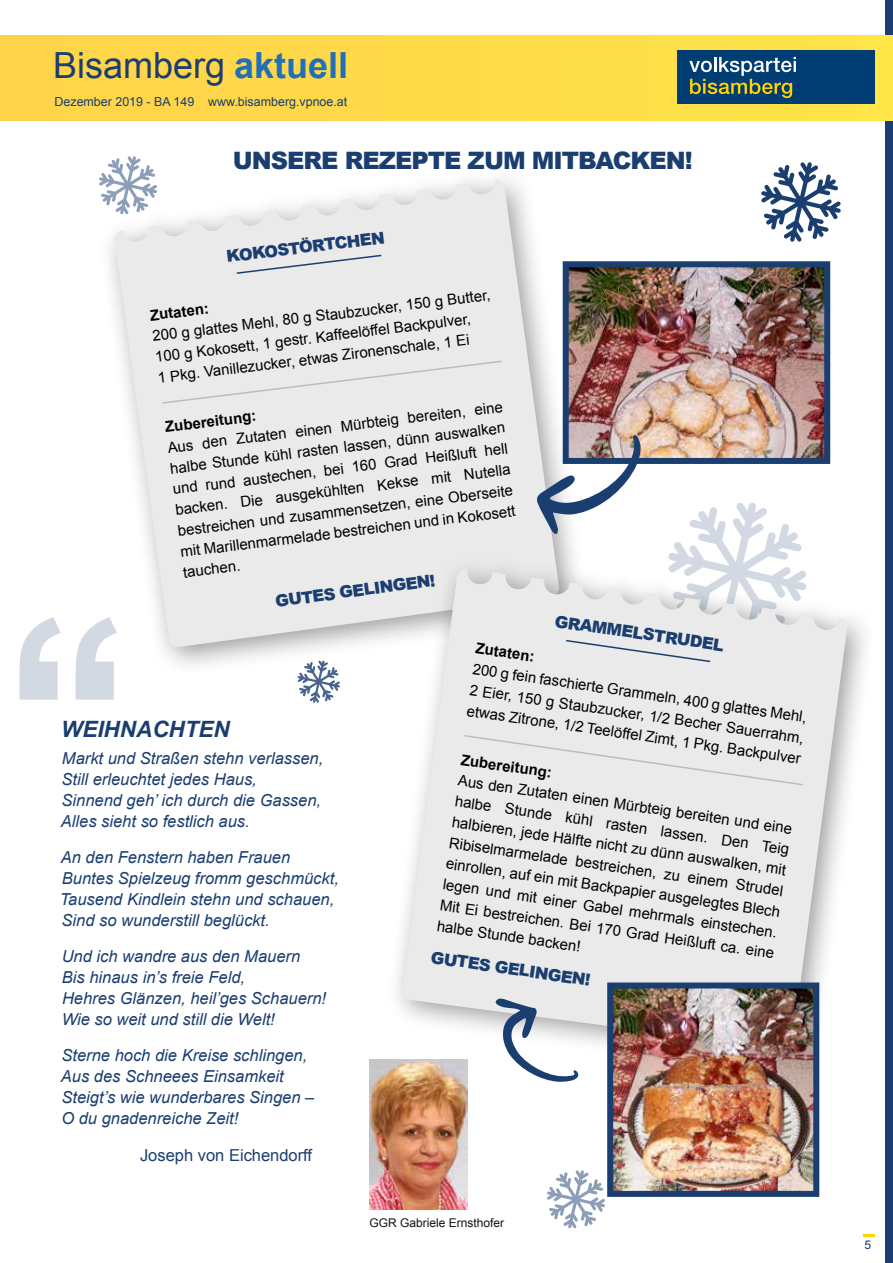
<style>
.page{position:relative;width:893px;height:1263px;background:#fff}
.page>*{position:absolute;margin:0;border:0;box-sizing:border-box;transform-origin:0 0}
.t1{font:36px "Arial";color:#1b3e70}
.t2{font:900 24px "Arial";letter-spacing:-.04em;color:#1b3e70}
.t3{font:italic 700 22.5px "Arial";color:#1b3e70}
.t4{font:italic 16.5px/21px "Arial";color:#1b3e70}
.t5{font:900 16.5px "Arial";color:#1b3e70}
.t6{font:16.5px "Arial";color:#1b3e70}
.t7{font:15px/21px "Arial";color:#000;text-align:justify}
.t8{font:700 15px "Arial";color:#000}
.t9{font:12.45px "Arial";color:#1b3e70}
.t10{font:12px "Arial";color:#101416}
.t11{font:12px "Arial";color:#1b3e70}
.s1{font-weight:700;color:#1f70b8}
</style>
<div class="page">
<div style="left:885px;top:0;width:8px;height:1263px;background:#1b3e70"></div>
<div style="left:0;top:35px;width:9px;height:85px;background:#ffd44a"></div>
<svg style="left:863px;top:1234px;width:11px;height:2px"></svg>
<div style="left:1px;top:35px;width:892px;height:85px;background:#ffd949"></div>
<div style="left:677px;top:50px;width:197px;height:54px;background:#003d73"></div>
<svg style="left:689px;top:57px;width:107px;height:41px"></svg>
<img style="left:588px;top:268px;width:235px;height:189px">
<div style="left:563px;top:261px;width:267px;height:203px;border:6px solid #1b3e70"></div>
<svg style="left:19px;top:617px;width:95px;height:83px"></svg>
<svg style="left:761px;top:162px;width:80px;height:80px"></svg>
<svg style="left:109px;top:156px;width:32px;height:8px"></svg>
<div style="left:98px;top:164px;width:490px;height:512px;background:#000;opacity:.4"></div>
<svg style="left:114px;top:179px;width:446px;height:469px;background:#ebebeb"></svg>
<svg style="left:235px;top:254px;width:148px;height:21px;background:#dbdde1"></svg>
<div style="left:160px;top:360px;width:343px;height:45px;background:#eaeaea"></div>
<svg style="left:298px;top:660px;width:42px;height:43px"></svg>
<div style="left:386px;top:553px;width:490px;height:525px;background:#000;opacity:.4"></div>
<svg style="left:402px;top:568px;width:446px;height:481px;background:#eaeaea"></svg>
<div style="left:463px;top:734px;width:341px;height:52px;background:#eaeaea"></div>
<svg style="left:535px;top:433px;width:272px;height:230px"></svg>
<img style="left:614px;top:989px;width:198px;height:201px">
<div style="left:607px;top:982px;width:212px;height:215px;border:6px solid #1b3e70"></div>
<svg style="left:491px;top:997px;width:88px;height:85px"></svg>
<svg style="left:547px;top:1170px;width:58px;height:58px"></svg>
<img style="left:369px;top:1059px;width:99px;height:150px">
<h1 class="t1" style="left:53px;top:42px;width:297px">Bisamberg <span class="s1">aktuell</span></h1>
<p class="t9" style="left:55px;top:93px;width:294px">Dezember 2019 - BA 149 www.bisamberg.vpnoe.at</p>
<h2 class="t2" style="left:233px;top:143px;width:462px">UNSERE REZEPTE ZUM MITBACKEN!</h2>
<p class="t5" style="left:225px;top:245px;width:161px;rotate:-7deg">KOKOSTÖRTCHEN</p>
<p class="t7" style="left:151px;top:326px;width:342px;text-align:left;rotate:-7deg">200 g glattes Mehl, 80 g Staubzucker, 150 g Butter,<br>100 g Kokosett, 1 gestr. Kaffeelöffel Backpulver,<br>1 Pkg. Vanillezucker, etwas Zironenschale, 1 Ei</p>
<p class="t8" style="left:164px;top:417px;width:93px;rotate:-7deg">Zubereitung:</p>
<p class="t8" style="left:149px;top:305px;width:61px;rotate:-7deg">Zutaten:</p>
<p class="t7" style="left:166px;top:437px;width:339px;rotate:-7deg">Aus den Zutaten einen Mürbteig bereiten, eine halbe Stunde kühl rasten lassen, dünn auswalken und rund austechen, bei 160 Grad Heißluft hell backen. Die ausgekühlten Kekse mit Nutella bestreichen und zusammensetzen, eine Oberseite mit Marillenmarmelade bestreichen und in Kokosett tauchen.</p>
<p class="t5" style="left:274px;top:590px;width:163px;rotate:-8deg">GUTES GELINGEN!</p>
<h3 class="t3" style="left:61px;top:714px;width:170px">WEIHNACHTEN</h3>
<p class="t4" style="left:61px;top:748px;width:264px">Markt und Straßen stehn verlassen,<br>Still erleuchtet jedes Haus,<br>Sinnend geh’ ich durch die Gassen,<br>Alles sieht so festlich aus.</p>
<p class="t4" style="left:60px;top:847px;width:281px">An den Fenstern haben Frauen Buntes Spielzeug fromm geschmückt, Tausend Kindlein stehn und schauen, Sind so wunderstill beglückt.</p>
<p class="t4" style="left:62px;top:946px;width:266px">Und ich wandre aus den Mauern<br>Bis hinaus in’s freie Feld,<br>Hehres Glänzen, heil’ges Schauern!<br>Wie so weit und still die Welt!</p>
<p class="t4" style="left:61px;top:1045px;width:255px">Sterne hoch die Kreise schlingen,<br>Aus des Schneees Einsamkeit<br>Steigt’s wie wunderbares Singen –<br>O du gnadenreiche Zeit!</p>
<p class="t6" style="left:140px;top:1145px;width:174px">Joseph von Eichendorff</p>
<p class="t5" style="left:557px;top:609px;width:172px;rotate:8deg">GRAMMELSTRUDEL</p>
<p class="t8" style="left:477px;top:638px;width:61px;rotate:8deg">Zutaten:</p>
<p class="t7" style="left:474px;top:659px;width:339px;rotate:8deg">200 g fein faschierte Grammeln, 400 g glattes Mehl, 2 Eier, 150 g Staubzucker, 1/2 Becher Sauerrahm, etwas Zitrone, 1/2 Teelöffel Zimt, 1 Pkg. Backpulver</p>
<p class="t8" style="left:463px;top:750px;width:93px;rotate:8deg">Zubereitung:</p>
<p class="t7" style="left:459px;top:770px;width:340px;rotate:8deg">Aus den Zutaten einen Mürbteig bereiten und eine halbe Stunde kühl rasten lassen. Den Teig halbieren, jede Hälfte nicht zu dünn auswalken, mit Ribiselmarmelade bestreichen, zu einem Strudel einrollen, auf ein mit Backpapier ausgelegtes Blech legen und mit einer Gabel mehrmals einstechen.<br>Mit Ei bestreichen. Bei 170 Grad Heißluft ca. eine halbe Stunde backen!</p>
<p class="t5" style="left:432px;top:945px;width:163px;rotate:8deg">GUTES GELINGEN!</p>
<p class="t10" style="left:369px;top:1214px;width:136px">GGR Gabriele Ernsthofer</p>
<p class="t11" style="left:864px;top:1236px;width:8px">5</p>
</div>
